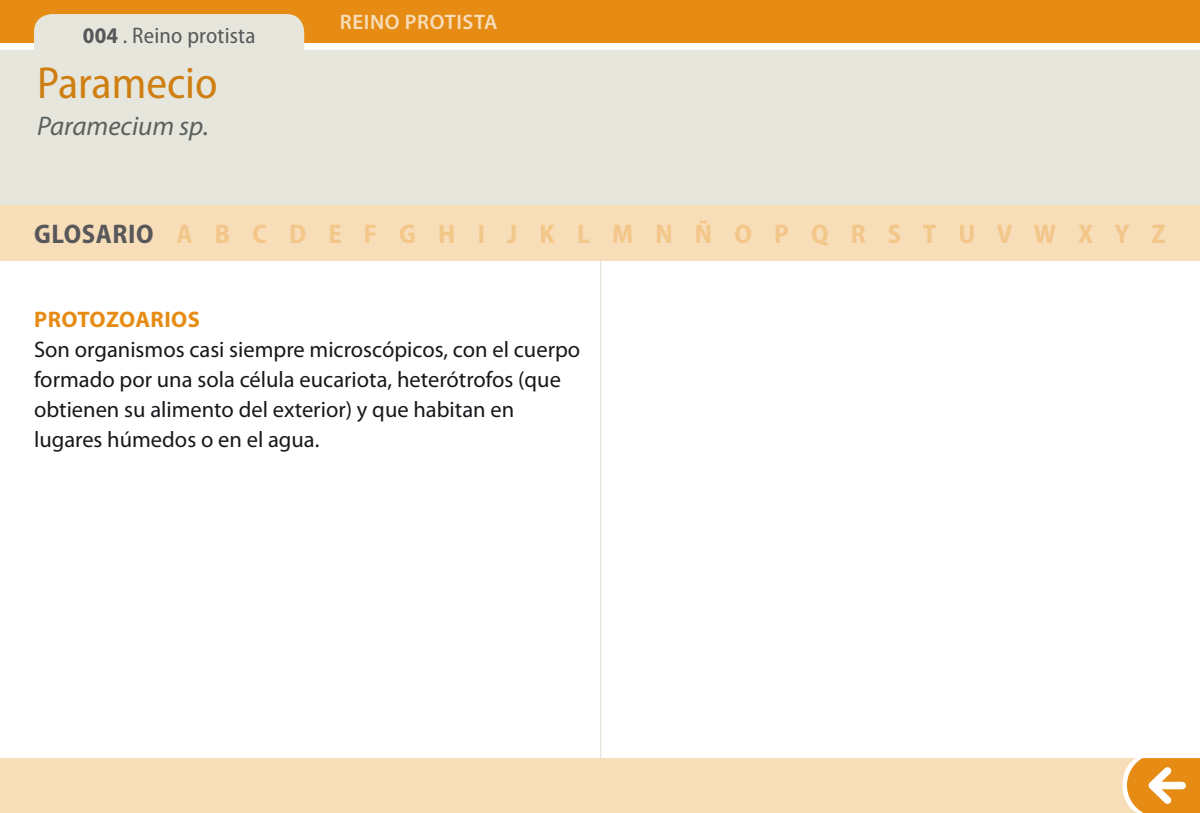
<style>
.page{position:relative;width:1200px;height:813px;background:#fff}
.page>*{position:absolute;margin:0;border:0;box-sizing:border-box;transform-origin:0 0}
.t1{font:semi-condensed 45px "Myriad Pro";color:#e68c14}
.t2{font:700 semi-condensed 27px "Myriad Pro";letter-spacing:.02em;color:#f3c689}
.t3{font:italic 27px "Myriad Pro";color:#646c6e}
.t4{font:22.5px/30px "Myriad Pro";color:#1a171c}
.t5{font:semi-condensed 22.5px "Myriad Pro";letter-spacing:.01em;color:#58585a}
.t6{font:700 22.5px "Myriad Pro";letter-spacing:.02em;color:#e68c14}
.t7{font:600 21px "Myriad Pro";letter-spacing:.03em;color:#f8ddb9}
.s1{font-weight:700}
.s2{color:#58585a}
</style>
<div class="page">
<div style="left:0;top:0;width:1199px;height:43px;background:#e68c14"></div>
<svg style="left:0;top:14px;width:1199px;height:192px;background:#e6dcc5"></svg>
<div style="left:0;top:206px;width:1199px;height:55px;background:#f8ddb9"></div>
<hr style="left:599px;top:261px;width:2px;height:499px;background:#e6e6dc">
<div style="left:0;top:757px;width:1126px;height:55px;background:#f8ddb9"></div>
<svg style="left:1126px;top:758px;width:73px;height:54px"></svg>
<hr style="left:1195px;top:762px;width:4px;height:47px;background:#e68c14">
<p class="t5" style="left:83px;top:21px;width:174px"><span class="s1">004</span> . Reino protista</p>
<h1 class="t1" style="left:37px;top:56px;width:182px">Paramecio</h1>
<p class="t3" style="left:37px;top:109px;width:173px">Paramecium sp.</p>
<p class="t7" style="left:340px;top:9px;width:159px">REINO PROTISTA</p>
<p class="t2" style="left:34px;top:216px;width:1132px"><span class="s2">GLOSARIO</span> A B C D E F G H I J K L M N Ñ O P Q R S T U V W X Y Z</p>
<p class="t6" style="left:34px;top:304px;width:167px">PROTOZOARIOS</p>
<p class="t4" style="left:34px;top:333px;width:547px">Son organismos casi siempre microscópicos, con el cuerpo formado por una sola célula eucariota, heterótrofos (que obtienen su alimento del exterior) y que habitan en lugares húmedos o en el agua.</p>
</div>
